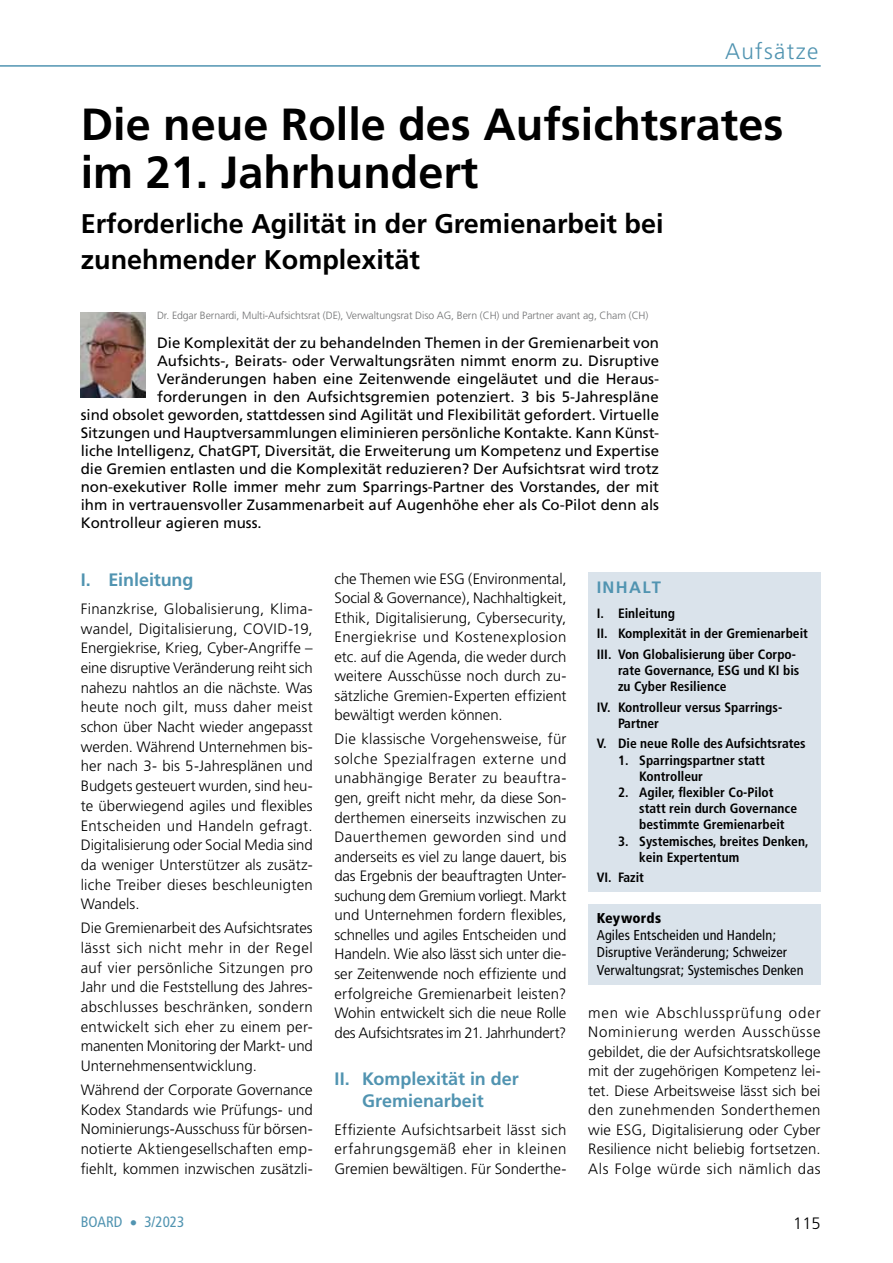
<style>
.page{position:relative;width:893px;height:1263px;background:#fff}
.page>*{position:absolute;margin:0;border:0;box-sizing:border-box;transform-origin:0 0}
.t1{font:700 45px/48px "Frutiger";color:#000}
.t2{font:700 27px/36px "Frutiger";color:#000}
.t3{font:300 22.5px "Frutiger";letter-spacing:.06em;color:#5194b1}
.t4{font:700 18px/21.6px "Frutiger";letter-spacing:-.005em;color:#5194b1;text-align:center}
.t5{font:700 16.5px "Frutiger";color:#5194b1}
.t6{font:300 16.5px "Frutiger";color:#000}
.t7{font:300 15px/19.5px "Frutiger";color:#000;text-align:justify}
.t8{font:15px "Frutiger";color:#000}
.t9{font:condensed 15px "Frutiger";color:#5194b1}
.t10{font:condensed 14.25px/17.1px "Frutiger";letter-spacing:.005em;color:#000}
.t11{font:900 condensed 14.25px "Frutiger";letter-spacing:.015em;color:#000}
.t12{font:700 condensed 13.5px/16.2px "Frutiger";color:#000}
.t13{font:300 10.5px "Frutiger";letter-spacing:-.01em;color:#707172}
</style>
<div class="page">
<hr style="left:0;top:65px;width:821px;height:2px;background:#5194b1">
<div style="left:588px;top:572px;width:232px;height:319px;background:#dae3eb"></div>
<div style="left:588px;top:904px;width:233px;height:80px;background:#dae3eb"></div>
<img style="left:81px;top:312px;width:64px;height:86px">
<h3 class="t3" style="left:725px;top:39px;width:95px">Aufsätze</h3>
<h1 class="t1" style="left:81px;top:101px;width:704px">Die neue Rolle des Aufsichtsrates im 21. Jahrhundert</h1>
<h2 class="t2" style="left:81px;top:205px;width:584px">Erforderliche Agilität in der Gremienarbeit bei zunehmender Komplexität</h2>
<p class="t13" style="left:157px;top:310px;width:493px">Dr. Edgar Bernardi, Multi-Aufsichtsrat (DE), Verwaltungsrat Diso AG, Bern (CH) und Partner avant ag, Cham (CH)</p>
<p class="t8" style="left:157px;top:334px;width:504px">Die Komplexität der zu behandelnden Themen in der Gremienarbeit von</p>
<p class="t8" style="left:157px;top:352px;width:503px">Aufsichts-, Beirats- oder Verwaltungsräten nimmt enorm zu. Disruptive</p>
<p class="t8" style="left:157px;top:370px;width:503px">Veränderungen haben eine Zeitenwende eingeläutet und die Heraus-</p>
<p class="t8" style="left:157px;top:388px;width:503px">forderungen in den Aufsichtsgremien potenziert. 3 bis 5-Jahrespläne</p>
<p class="t8" style="left:81px;top:406px;width:580px">sind obsolet geworden, stattdessen sind Agilität und Flexibilität gefordert. Virtuelle</p>
<p class="t8" style="left:81px;top:424px;width:580px">Sitzungen und Hauptversammlungen eliminieren persönliche Kontakte. Kann Künst-</p>
<p class="t8" style="left:81px;top:442px;width:580px">liche Intelligenz, ChatGPT, Diversität, die Erweiterung um Kompetenz und Expertise</p>
<p class="t8" style="left:81px;top:460px;width:580px">die Gremien entlasten und die Komplexität reduzieren? Der Aufsichtsrat wird trotz</p>
<p class="t8" style="left:81px;top:478px;width:580px">non-exekutiver Rolle immer mehr zum Sparrings-Partner des Vorstandes, der mit</p>
<p class="t8" style="left:81px;top:496px;width:580px">ihm in vertrauensvoller Zusammenarbeit auf Augenhöhe eher als Co-Pilot denn als</p>
<p class="t8" style="left:81px;top:514px;width:182px">Kontrolleur agieren muss.</p>
<p class="t4" style="left:81px;top:569px;width:114px">I. Einleitung</p>
<p class="t7" style="left:81px;top:599px;width:234px">Finanzkrise, Globalisierung, Klima&shy;wandel, Digitalisierung, COVID-19, Energiekrise, Krieg, Cyber-Angriffe – eine disruptive Veränderung reiht sich nahezu nahtlos an die nächste. Was heute noch gilt, muss daher meist schon über Nacht wieder angepasst werden. Während Unternehmen bis&shy;her nach 3- bis 5-Jahresplänen und Budgets gesteuert wurden, sind heu&shy;te überwiegend agiles und flexibles Entscheiden und Handeln gefragt.<br>Digitalisierung oder Social Media sind da weniger Unterstützer als zusätz&shy;liche Treiber dieses beschleunigten Wandels.</p>
<p class="t7" style="left:81px;top:918px;width:234px">Die Gremienarbeit des Aufsichtsrates lässt sich nicht mehr in der Regel auf vier persönliche Sitzungen pro Jahr und die Feststellung des Jahres&shy;abschlusses beschränken, sondern entwickelt sich eher zu einem per&shy;manenten Monitoring der Markt- und Unternehmensentwicklung.</p>
<p class="t7" style="left:81px;top:1080px;width:234px">Während der Corporate Governance Kodex Standards wie Prüfungs- und Nominierungs-Ausschuss für börsen&shy;notierte Aktiengesellschaften emp&shy;fiehlt, kommen inzwischen zusätzli-</p>
<p class="t7" style="left:334px;top:569px;width:234px">che Themen wie ESG (Environmental, Social &amp; Governance), Nachhaltigkeit, Ethik, Digitalisierung, Cybersecurity, Energiekrise und Kostenexplosion etc. auf die Agenda, die weder durch weitere Ausschüsse noch durch zu&shy;sätzliche Gremien-Experten effizient bewältigt werden können.</p>
<p class="t7" style="left:334px;top:729px;width:234px">Die klassische Vorgehensweise, für solche Spezialfragen externe und unabhängige Berater zu beauftra&shy;gen, greift nicht mehr, da diese Son&shy;derthemen einerseits inzwischen zu Dauerthemen geworden sind und anderseits es viel zu lange dauert, bis das Ergebnis der beauftragten Unter&shy;suchung dem Gremium vorliegt. Markt und Unternehmen fordern flexibles, schnelles und agiles Entscheiden und Handeln. Wie also lässt sich unter die&shy;ser Zeitenwende noch effiziente und erfolgreiche Gremienarbeit leisten?<br>Wohin entwickelt sich die neue Rolle des Aufsichtsrates im 21. Jahrhundert?</p>
<p class="t4" style="left:334px;top:1068px;width:186px">II. Komplexität in der<br>Gremienarbeit</p>
<p class="t7" style="left:334px;top:1120px;width:234px">Effiziente Aufsichtsarbeit lässt sich erfahrungsgemäß eher in kleinen Gremien bewältigen. Für Sonderthe-</p>
<p class="t5" style="left:597px;top:578px;width:66px">Inhalt</p>
<p class="t12" style="left:597px;top:603px;width:213px;line-height:20.5px">I. Einleitung<br>II. Komplexität in der Gremienarbeit<br>III. Von Globalisierung über Corpo-</p>
<p class="t12" style="left:618px;top:662px;width:183px">rate Governance, ESG und KI bis zu Cyber Resilience</p>
<p class="t12" style="left:618px;top:699px;width:166px;text-indent:-21px">IV. Kontrolleur versus Sparrings-<br>Partner</p>
<p class="t12" style="left:597px;top:736px;width:210px">V. Die neue Rolle des Aufsichtsrates</p>
<p class="t12" style="left:639px;top:752px;width:127px;text-indent:-21px">1. Sparringspartner statt<br>Kontrolleur</p>
<p class="t12" style="left:639px;top:784px;width:159px;text-indent:-21px">2. Agiler, flexibler Co-Pilot statt rein durch Governance bestimmte Gremienarbeit</p>
<p class="t12" style="left:639px;top:833px;width:171px;text-indent:-21px">3. Systemisches, breites Denken, kein Expertentum</p>
<p class="t12" style="left:597px;top:869px;width:49px">VI. Fazit</p>
<p class="t11" style="left:597px;top:910px;width:66px">Keywords</p>
<p class="t10" style="left:597px;top:927px;width:208px">Agiles Entscheiden und Handeln;<br>Disruptive Veränderung; Schweizer<br>Verwaltungsrat; Systemisches Denken</p>
<p class="t7" style="left:588px;top:1003px;width:234px">men wie Abschlussprüfung oder Nominierung werden Ausschüsse gebildet, die der Aufsichtsratskollege mit der zugehörigen Kompetenz lei&shy;tet. Diese Arbeitsweise lässt sich bei den zunehmenden Sonderthemen wie ESG, Digitalisierung oder Cyber Resilience nicht beliebig fortsetzen.<br>Als Folge würde sich nämlich das</p>
<p class="t9" style="left:81px;top:1213px;width:105px">BOARD • 3/2023</p>
<p class="t6" style="left:793px;top:1213px;width:29px">115</p>
</div>
